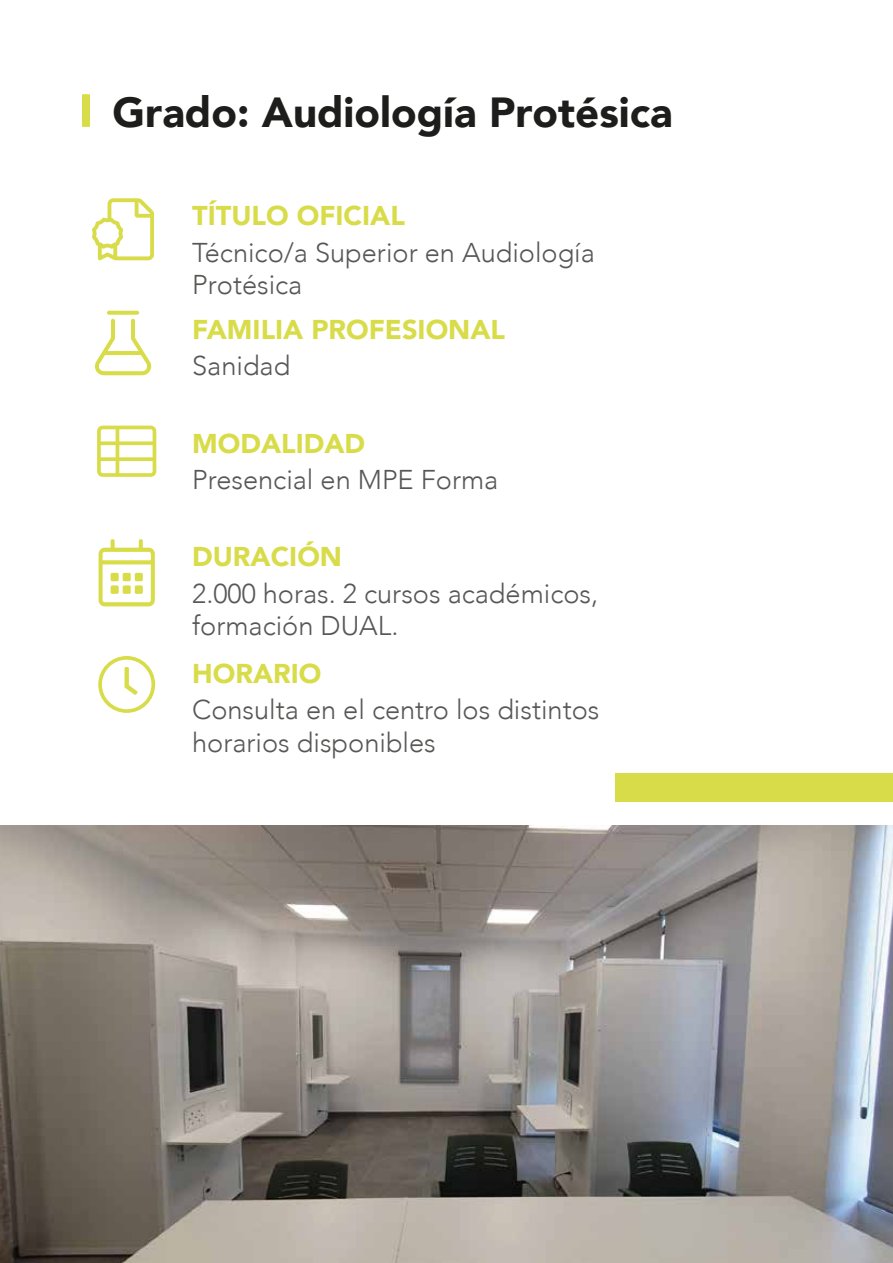
<style>
.page{position:relative;width:893px;height:1263px;background:#fff}
.page>*{position:absolute;margin:0;border:0;box-sizing:border-box;transform-origin:0 0}
.t1{font:900 42px "Avenir";color:#1d1d1c}
.t2{font:300 27.15px/32.5px "Avenir";color:#585756}
.t3{font:900 27.15px "Avenir";color:#d8dc49}
</style>
<div class="page">
<div style="left:82px;top:94px;width:8px;height:33px;background:#d8dc49"></div>
<div style="left:616px;top:774px;width:277px;height:28px;background:#d8dc49"></div>
<svg style="left:92px;top:198px;width:62px;height:62px"></svg>
<svg style="left:98px;top:656px;width:57px;height:57px"></svg>
<svg style="left:99px;top:539px;width:56px;height:67px"></svg>
<svg style="left:97px;top:426px;width:59px;height:51px"></svg>
<svg style="left:94px;top:311px;width:58px;height:64px"></svg>
<img style="left:0;top:825px;width:893px;height:438px">
<h1 class="t1" style="left:113px;top:76px;width:561px">Grado: Audiología Protésica</h1>
<p class="t3" style="left:192px;top:193px;width:214px">TÍTULO OFICIAL</p>
<p class="t2" style="left:192px;top:236px;width:404px">Técnico/a Superior en Audiología<br>Protésica</p>
<p class="t3" style="left:192px;top:306px;width:314px">FAMILIA PROFESIONAL</p>
<p class="t2" style="left:192px;top:350px;width:100px">Sanidad</p>
<p class="t3" style="left:192px;top:420px;width:175px">MODALIDAD</p>
<p class="t2" style="left:192px;top:463px;width:308px">Presencial en MPE Forma</p>
<p class="t3" style="left:192px;top:534px;width:151px">DURACIÓN</p>
<p class="t2" style="left:192px;top:577px;width:407px">2.000 horas. 2 cursos académicos, formación DUAL.</p>
<p class="t3" style="left:192px;top:650px;width:131px">HORARIO</p>
<p class="t2" style="left:192px;top:694px;width:409px">Consulta en el centro los distintos horarios disponibles</p>
</div>
